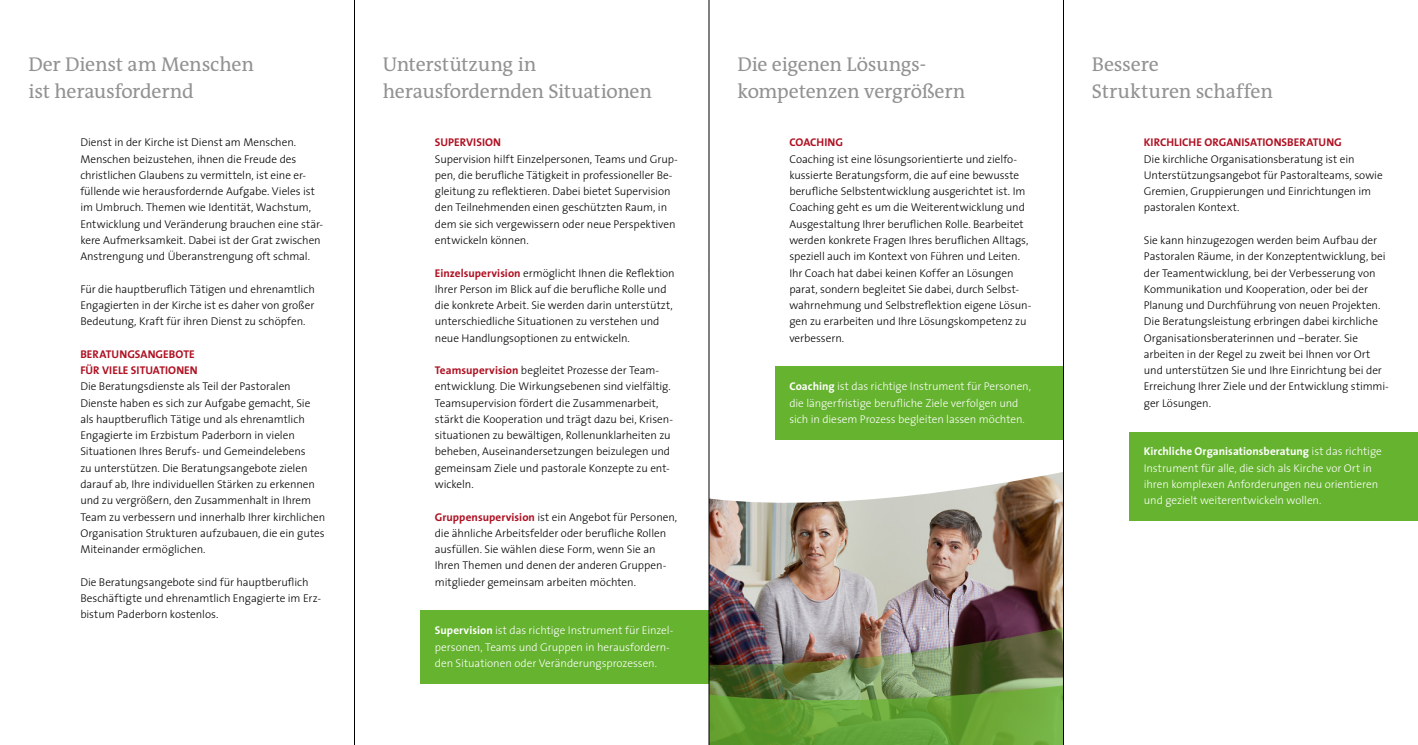
<style>
.page{position:relative;width:1418px;height:745px;background:#fff}
.page>*{position:absolute;margin:0;border:0;box-sizing:border-box;transform-origin:0 0}
.t1{font:20px/26.2px "The Antiqua B5";letter-spacing:-.01em;color:#929292}
.t2{font:300 11.25px/16.2px "The Sans";letter-spacing:-.005em;color:#000}
.t3{font:300 11.25px/16.2px "The Sans";letter-spacing:-.005em;color:#fff}
.t4{font:700 11.25px/16.2px "The Sans";letter-spacing:.005em;color:#ae1122}
.s1{font-weight:700;color:#ae1122}
.s2{font-weight:700}
</style>
<div class="page">
<div style="left:420px;top:609px;width:289px;height:73px;background:#65b32e"></div>
<img style="left:709px;top:268px;width:354px;height:390px">
<svg style="left:709px;top:658px;width:354px;height:86px;background:#679140"></svg>
<div style="left:1129px;top:431px;width:288px;height:89px;background:#65b32e"></div>
<hr style="left:354px;top:0;width:1px;height:744px;background:#000">
<hr style="left:708px;top:0;width:1px;height:744px;background:#000">
<hr style="left:1063px;top:0;width:1px;height:744px;background:#000">
<h1 class="t1" style="left:28px;top:52px;width:227px">Der Dienst am Menschen ist herausfordernd</h1>
<h1 class="t1" style="left:383px;top:52px;width:270px">Unterstützung in herausfordernden Situationen</h1>
<h1 class="t1" style="left:1091px;top:52px;width:182px">Bessere<br>Strukturen schaffen</h1>
<h1 class="t1" style="left:737px;top:52px;width:229px">Die eigenen Lösungs&shy;kompetenzen vergrößern</h1>
<p class="t2" style="left:80px;top:134px;width:244px">Dienst in der Kirche ist Dienst am Menschen.<br>Menschen beizustehen, ihnen die Freude des christlichen Glaubens zu vermitteln, ist eine er&shy;füllende wie herausfordernde Aufgabe. Vieles ist im Umbruch. Themen wie Identität, Wachstum, Entwicklung und Veränderung brauchen eine stär&shy;kere Aufmerksamkeit. Dabei ist der Grat zwischen Anstrengung und Überanstrengung oft schmal.</p>
<p class="t2" style="left:80px;top:280px;width:236px;text-align:justify">Für die hauptberuflich Tätigen und ehrenamtlich Engagierten in der Kirche ist es daher von großer Bedeutung, Kraft für ihren Dienst zu schöpfen.</p>
<p class="t4" style="left:80px;top:345px;width:119px">BERATUNGSANGEBOTE<br>FÜR VIELE SITUATIONEN</p>
<p class="t2" style="left:80px;top:378px;width:246px">Die Beratungsdienste als Teil der Pastoralen Dienste haben es sich zur Aufgabe gemacht, Sie als hauptberuflich Tätige und als ehrenamtlich Engagierte im Erzbistum Paderborn in vielen Situationen Ihres Berufs- und Gemeindelebens<br>zu unterstützen. Die Beratungsangebote zielen darauf ab, Ihre individuellen Stärken zu erkennen und zu vergrößern, den Zusammenhalt in Ihrem Team zu verbessern und innerhalb Ihrer kirchlichen Organisation Strukturen aufzubauen, die ein gutes Miteinander ermöglichen.</p>
<p class="t2" style="left:80px;top:573px;width:242px">Die Beratungsangebote sind für hauptberuflich<br>Beschäftigte und ehrenamtlich Engagierte im Erz&shy;bistum Paderborn kostenlos.</p>
<p class="t4" style="left:435px;top:134px;width:68px">SUPERVISION</p>
<p class="t2" style="left:435px;top:150px;width:244px">Supervision hilft Einzelpersonen, Teams und Grup&shy;pen, die berufliche Tätigkeit in professioneller Be&shy;gleitung zu reflektieren. Dabei bietet Supervision den Teilnehmenden einen geschützten Raum, in dem sie sich vergewissern oder neue Perspektiven entwickeln können.</p>
<p class="t2" style="left:435px;top:264px;width:241px"><span class="s1">Einzelsupervision</span> ermöglicht Ihnen die Reflektion Ihrer Person im Blick auf die berufliche Rolle und die konkrete Arbeit. Sie werden darin unterstützt, unterschiedliche Situationen zu verstehen und neue Handlungsoptionen zu entwickeln.</p>
<p class="t2" style="left:435px;top:361px;width:240px"><span class="s1">Teamsupervision</span> begleitet Prozesse der Team&shy;entwicklung. Die Wirkungsebenen sind vielfältig.<br>Teamsupervision fördert die Zusammenarbeit, stärkt die Kooperation und trägt dazu bei, Krisen&shy;situationen zu bewältigen, Rollenunklarheiten zu beheben, Auseinandersetzungen beizulegen und gemeinsam Ziele und pastorale Konzepte zu ent&shy;wickeln.</p>
<p class="t2" style="left:435px;top:508px;width:244px"><span class="s1">Gruppensupervision</span> ist ein Angebot für Personen, die ähnliche Arbeitsfelder oder berufliche Rollen ausfüllen. Sie wählen diese Form, wenn Sie an Ihren Themen und denen der anderen Gruppen&shy;mitglieder gemeinsam arbeiten möchten.</p>
<p class="t3" style="left:435px;top:621px;width:240px"><span class="s2">Supervision</span> ist das richtige Instrument für Einzel&shy;personen, Teams und Gruppen in herausfordern&shy;den Situationen oder Veränderungsprozessen.</p>
<p class="t4" style="left:789px;top:134px;width:55px">COACHING</p>
<p class="t2" style="left:789px;top:150px;width:243px">Coaching ist eine lösungsorientierte und zielfo&shy;kussierte Beratungsform, die auf eine bewusste berufliche Selbstentwicklung ausgerichtet ist. Im Coaching geht es um die Weiterentwicklung und Ausgestaltung Ihrer beruflichen Rolle. Bearbeitet werden konkrete Fragen Ihres beruflichen Alltags, speziell auch im Kontext von Führen und Leiten.<br>Ihr Coach hat dabei keinen Koffer an Lösungen parat, sondern begleitet Sie dabei, durch Selbst&shy;wahrnehmung und Selbstreflektion eigene Lösun&shy;gen zu erarbeiten und Ihre Lösungskompetenz zu verbessern.</p>
<p class="t3" style="left:789px;top:378px;width:243px"><span class="s2">Coaching</span> ist das richtige Instrument für Personen, die längerfristige berufliche Ziele verfolgen und sich in diesem Prozess begleiten lassen möchten.</p>
<p class="t4" style="left:1143px;top:134px;width:199px">KIRCHLICHE ORGANISATIONSBERATUNG</p>
<p class="t2" style="left:1143px;top:150px;width:240px">Die kirchliche Organisationsberatung ist ein Unterstützungsangebot für Pastoralteams, sowie Gremien, Gruppierungen und Einrichtungen im pastoralen Kontext.</p>
<p class="t2" style="left:1143px;top:231px;width:247px">Sie kann hinzugezogen werden beim Aufbau der Pastoralen Räume, in der Konzeptentwicklung, bei der Teamentwicklung, bei der Verbesserung von Kommunikation und Kooperation, oder bei der Planung und Durchführung von neuen Projekten.<br>Die Beratungsleistung erbringen dabei kirchliche Organisationsberaterinnen und –berater. Sie arbeiten in der Regel zu zweit bei Ihnen vor Ort und unterstützen Sie und Ihre Einrichtung bei der Erreichung Ihrer Ziele und der Entwicklung stimmi&shy;ger Lösungen.</p>
<p class="t3" style="left:1143px;top:443px;width:239px"><span class="s2">Kirchliche Organisationsberatung</span> ist das richtige Instrument für alle, die sich als Kirche vor Ort in ihren komplexen Anforderungen neu orientieren und gezielt weiterentwickeln wollen.</p>
</div>
